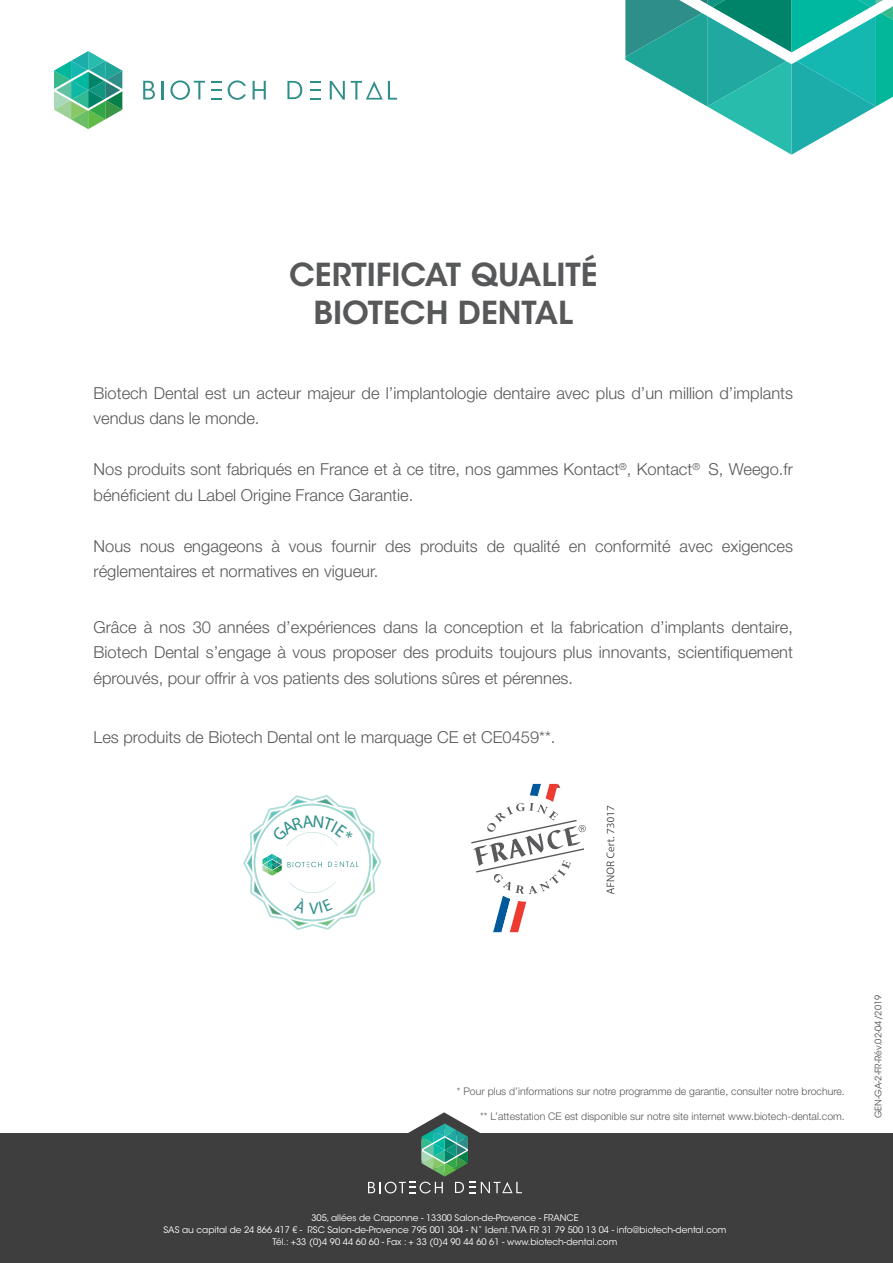
<style>
.page{position:relative;width:893px;height:1263px;background:#fff}
.page>*{position:absolute;margin:0;border:0;box-sizing:border-box;transform-origin:0 0}
.t1{font:600 31.5px "ITC Avant Garde Std";color:#57585a}
.t2{font:300 16.5px/25.5px "Helvetica Neue";color:#57585a}
.t3{font:300 10.5px "Helvetica Neue";color:#57585a}
.t4{font:9px "ITC Avant Garde Std";color:#fff}
.t5{font:9px "ITC Avant Garde Std";color:#545557}
</style>
<div class="page">
<svg style="left:625px;top:0;width:268px;height:155px"></svg>
<svg style="left:143px;top:81px;width:12px;height:18px"></svg>
<svg style="left:162px;top:81px;width:2px;height:18px"></svg>
<svg style="left:170px;top:80px;width:35px;height:20px"></svg>
<svg style="left:228px;top:80px;width:18px;height:20px"></svg>
<svg style="left:253px;top:81px;width:13px;height:18px"></svg>
<svg style="left:330px;top:81px;width:15px;height:19px"></svg>
<svg style="left:211px;top:89px;width:10px;height:2px"></svg>
<svg style="left:211px;top:81px;width:10px;height:2px"></svg>
<svg style="left:311px;top:98px;width:10px;height:2px"></svg>
<svg style="left:311px;top:89px;width:10px;height:2px"></svg>
<svg style="left:311px;top:81px;width:10px;height:2px"></svg>
<svg style="left:351px;top:81px;width:46px;height:19px"></svg>
<svg style="left:287px;top:81px;width:15px;height:18px"></svg>
<svg style="left:54px;top:51px;width:68px;height:78px"></svg>
<svg style="left:471px;top:784px;width:115px;height:148px"></svg>
<svg style="left:606px;top:806px;width:8px;height:88px"></svg>
<div style="left:0;top:1134px;width:893px;height:129px;background:#3e3e3f"></div>
<svg style="left:368px;top:1112px;width:154px;height:82px"></svg>
<svg style="left:243px;top:795px;width:138px;height:135px"></svg>
<p class="t1" style="left:289px;top:254px;width:310px">CERTIFICAT QUALITÉ</p>
<p class="t1" style="left:314px;top:292px;width:261px">BIOTECH DENTAL</p>
<p class="t2" style="left:94px;top:380px;width:701px">Biotech Dental est un acteur majeur de l’implantologie dentaire avec plus d’un million d’implants vendus dans le monde.</p>
<p class="t2" style="left:94px;top:456px;width:701px">Nos produits sont fabriqués en France et à ce titre, nos gammes Kontact<sup>®</sup>, Kontact<sup>®</sup> S, Weego.fr bénéficient du Label Origine France Garantie.</p>
<p class="t2" style="left:94px;top:533px;width:701px">Nous nous engageons à vous fournir des produits de qualité en conformité avec exigences réglementaires et normatives en vigueur.</p>
<p class="t2" style="left:94px;top:614px;width:701px;text-align:justify">Grâce à nos 30 années d’expériences dans la conception et la fabrication d’implants dentaire, Biotech Dental s’engage à vous proposer des produits toujours plus innovants, scientifiquement éprouvés, pour offrir à vos patients des solutions sûres et pérennes.</p>
<p class="t2" style="left:94px;top:724px;width:463px">Les produits de Biotech Dental ont le marquage CE et CE0459**.</p>
<p class="t3" style="left:457px;top:1084px;width:390px">* Pour plus d’informations sur notre programme de garantie, consulter notre brochure.</p>
<p class="t3" style="left:480px;top:1110px;width:366px">** L’attestation CE est disponible sur notre site internet www.biotech-dental.com.</p>
<p class="t5" style="left:873px;top:1118px;width:125px;rotate:-90deg">GEN-GA-2-FR-Rév.02-04/2019</p>
<p class="t4" style="left:311px;top:1212px;width:269px">305, allées de Craponne - 13300 Salon-de-Provence - FRANCE</p>
<p class="t4" style="left:163px;top:1224px;width:564px">SAS au capital de 24 866 417 € - RSC Salon-de-Provence 795 001 304 - N˚ Ident. TVA FR 31 79 500 13 04 - info@biotech-dental.com</p>
<p class="t4" style="left:273px;top:1236px;width:346px">Tél.: +33 (0)4 90 44 60 60 - Fax : + 33 (0)4 90 44 60 61 - www.biotech-dental.com</p>
</div>
